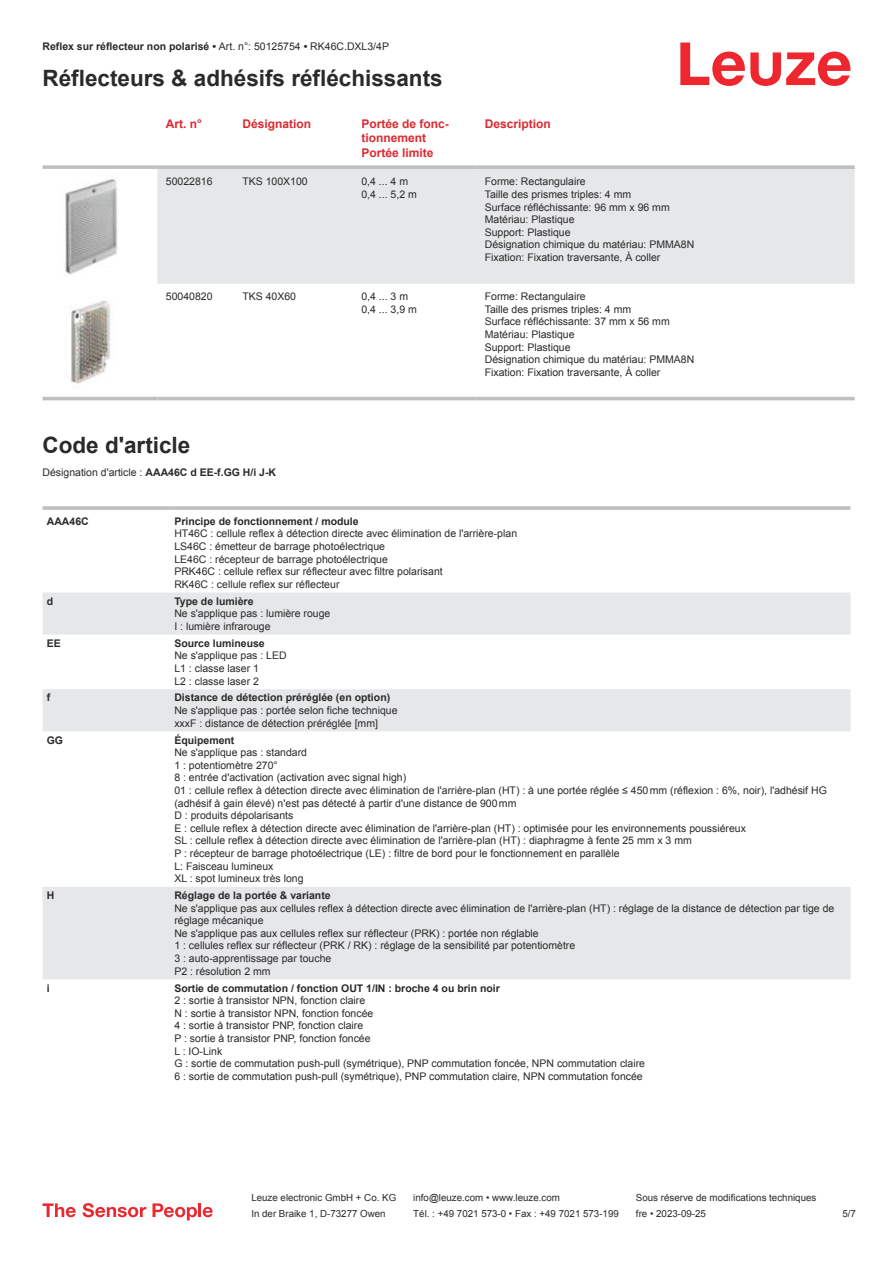
<style>
.page{position:relative;width:893px;height:1263px;background:#fff}
.page>*{position:absolute;margin:0;border:0;box-sizing:border-box;transform-origin:0 0}
.t1{font:700 22.5px "Arial";color:#2b292a}
.t2{font:700 12px/14.4px "Arial";color:#db2a30}
.t3{font:10.5px/12.6px "Arial";color:#2b292a}
.t4{font:700 10.5px "Arial";color:#2b292a}
.t5{font:9.75px "Arial";color:#2b292a}
.s1{font-weight:400}
.s2{font-weight:700}
</style>
<div class="page">
<svg style="left:680px;top:43px;width:170px;height:43px"></svg>
<svg style="left:43px;top:396px;width:812px;height:5px;fill:#eeefef"></svg>
<div style="left:157px;top:169px;width:698px;height:115px;background:#e6e7e9"></div>
<svg style="left:43px;top:165px;width:114px;height:4px"></svg>
<svg style="left:157px;top:165px;width:77px;height:4px"></svg>
<svg style="left:234px;top:165px;width:119px;height:4px"></svg>
<svg style="left:353px;top:165px;width:123px;height:4px"></svg>
<svg style="left:476px;top:165px;width:379px;height:4px;background:#c3c5c7"></svg>
<hr style="left:43px;top:397px;width:114px;height:3px;background:#bdbfc1">
<hr style="left:157px;top:397px;width:77px;height:3px;background:#bdbfc1">
<hr style="left:234px;top:397px;width:119px;height:3px;background:#bdbfc1">
<hr style="left:353px;top:397px;width:123px;height:3px;background:#bdbfc1">
<hr style="left:476px;top:397px;width:379px;height:3px;background:#bdbfc1">
<img style="left:65px;top:179px;width:53px;height:96px">
<img style="left:70px;top:300px;width:41px;height:84px">
<svg style="left:43px;top:592px;width:807px;height:387px"></svg>
<svg style="left:43px;top:506px;width:127px;height:4px"></svg>
<hr style="left:170px;top:506px;width:680px;height:4px;background:#c4c6c8">
<svg style="left:43px;top:1203px;width:33px;height:14px"></svg>
<svg style="left:83px;top:1203px;width:63px;height:14px"></svg>
<svg style="left:153px;top:1203px;width:44px;height:17px"></svg>
<hr style="left:198px;top:1203px;width:3px;height:14px;background:#ed272d">
<svg style="left:203px;top:1207px;width:10px;height:10px"></svg>
<p class="t4" style="left:43px;top:43px;width:348px">Reflex sur réflecteur non polarisé • <span class="s1">Art. n°: 50125754</span> • <span class="s1">RK46C.DXL3/4P</span></p>
<h1 class="t1" style="left:43px;top:70px;width:402px">Réflecteurs &amp; adhésifs réfléchissants</h1>
<p class="t2" style="left:166px;top:117px;width:38px">Art. n°</p>
<p class="t2" style="left:242px;top:117px;width:70px">Désignation</p>
<p class="t2" style="left:361px;top:117px;width:89px">Portée de fonc&shy;tionnement<br>Portée limite</p>
<p class="t2" style="left:485px;top:117px;width:68px">Description</p>
<p class="t3" style="left:166px;top:176px;width:48px">50022816</p>
<p class="t3" style="left:242px;top:176px;width:67px">TKS 100X100</p>
<p class="t3" style="left:361px;top:176px;width:57px">0,4 ... 4 m<br>0,4 ... 5,2 m</p>
<p class="t3" style="left:485px;top:176px;width:211px">Forme: Rectangulaire<br>Taille des prismes triples: 4 mm<br>Surface réfléchissante: 96 mm x 96 mm<br>Matériau: Plastique<br>Support: Plastique<br>Désignation chimique du matériau: PMMA8N<br>Fixation: Fixation traversante, À coller</p>
<p class="t3" style="left:166px;top:291px;width:48px">50040820</p>
<p class="t3" style="left:242px;top:291px;width:55px">TKS 40X60</p>
<p class="t3" style="left:361px;top:291px;width:57px">0,4 ... 3 m<br>0,4 ... 3,9 m</p>
<p class="t3" style="left:485px;top:291px;width:211px">Forme: Rectangulaire<br>Taille des prismes triples: 4 mm<br>Surface réfléchissante: 37 mm x 56 mm<br>Matériau: Plastique<br>Support: Plastique<br>Désignation chimique du matériau: PMMA8N<br>Fixation: Fixation traversante, À coller</p>
<h1 class="t1" style="left:43px;top:437px;width:149px">Code d'article</h1>
<p class="t3" style="left:43px;top:467px;width:235px">Désignation d'article : <span class="s2">AAA46C d EE-f.GG H/i J-K</span></p>
<p class="t4" style="left:47px;top:517px;width:43px">AAA46C</p>
<p class="t4" style="left:174px;top:517px;width:186px">Principe de fonctionnement / module</p>
<p class="t3" style="left:174px;top:528px;width:344px">HT46C : cellule reflex à détection directe avec élimination de l'arrière-plan LS46C : émetteur de barrage photoélectrique<br>LE46C : récepteur de barrage photoélectrique<br>PRK46C : cellule reflex sur réflecteur avec filtre polarisant<br>RK46C : cellule reflex sur réflecteur</p>
<p class="t4" style="left:47px;top:597px;width:8px">d</p>
<p class="t4" style="left:174px;top:597px;width:81px">Type de lumière</p>
<p class="t3" style="left:174px;top:608px;width:158px">Ne s'applique pas : lumière rouge<br>I : lumière infrarouge</p>
<p class="t4" style="left:47px;top:639px;width:16px">EE</p>
<p class="t4" style="left:174px;top:639px;width:92px">Source lumineuse</p>
<p class="t3" style="left:174px;top:650px;width:114px">Ne s'applique pas : LED<br>L1 : classe laser 1<br>L2 : classe laser 2</p>
<p class="t4" style="left:47px;top:694px;width:5px">f</p>
<p class="t4" style="left:174px;top:694px;width:217px">Distance de détection préréglée (en option)</p>
<p class="t3" style="left:174px;top:705px;width:225px">Ne s'applique pas : portée selon fiche technique xxxF : distance de détection préréglée [mm]</p>
<p class="t4" style="left:47px;top:736px;width:18px">GG</p>
<p class="t4" style="left:174px;top:736px;width:62px">Équipement</p>
<p class="t3" style="left:174px;top:747px;width:654px">Ne s'applique pas : standard<br>1 : potentiomètre 270°<br>8 : entrée d'activation (activation avec signal high)<br>01 : cellule reflex à détection directe avec élimination de l'arrière-plan (HT) : à une portée réglée ≤ 450 mm (réflexion : 6%, noir), l'adhésif HG (adhésif à gain élevé) n'est pas détecté à partir d'une distance de 900 mm<br>D : produits dépolarisants<br>E : cellule reflex à détection directe avec élimination de l'arrière-plan (HT) : optimisée pour les environnements poussiéreux<br>SL : cellule reflex à détection directe avec élimination de l'arrière-plan (HT) : diaphragme à fente 25 mm x 3 mm<br>P : récepteur de barrage photoélectrique (LE) : filtre de bord pour le fonctionnement en parallèle<br>L: Faisceau lumineux<br>XL : spot lumineux très long</p>
<p class="t4" style="left:47px;top:891px;width:9px">H</p>
<p class="t4" style="left:174px;top:891px;width:158px">Réglage de la portée &amp; variante</p>
<p class="t3" style="left:174px;top:903px;width:661px">Ne s'applique pas aux cellules reflex à détection directe avec élimination de l'arrière-plan (HT) : réglage de la distance de détection par tige de réglage mécanique<br>Ne s'applique pas aux cellules reflex sur réflecteur (PRK) : portée non réglable<br>1 : cellules reflex sur réflecteur (PRK / RK) : réglage de la sensibilité par potentiomètre<br>3 : auto-apprentissage par touche<br>P2 : résolution 2 mm</p>
<p class="t4" style="left:47px;top:984px;width:4px">i</p>
<p class="t4" style="left:174px;top:984px;width:327px">Sortie de commutation / fonction OUT 1/IN : broche 4 ou brin noir</p>
<p class="t3" style="left:174px;top:995px;width:472px">2 : sortie à transistor NPN, fonction claire<br>N : sortie à transistor NPN, fonction foncée<br>4 : sortie à transistor PNP, fonction claire<br>P : sortie à transistor PNP, fonction foncée<br>L : IO-Link<br>G : sortie de commutation push-pull (symétrique), PNP commutation foncée, NPN commutation claire 6 : sortie de commutation push-pull (symétrique), PNP commutation claire, NPN commutation foncée</p>
<p class="t5" style="left:251px;top:1194px;width:146px">Leuze electronic GmbH + Co. KG</p>
<p class="t5" style="left:413px;top:1194px;width:148px">info@leuze.com • www.leuze.com</p>
<p class="t5" style="left:636px;top:1194px;width:182px">Sous réserve de modifications techniques</p>
<p class="t5" style="left:251px;top:1210px;width:136px">In der Braike 1, D-73277 Owen</p>
<p class="t5" style="left:413px;top:1210px;width:207px">Tél. : +49 7021 573-0 • Fax : +49 7021 573-199</p>
<p class="t5" style="left:636px;top:1210px;width:72px">fre • 2023-09-25</p>
<p class="t5" style="left:842px;top:1210px;width:15px">5 /7</p>
</div>
